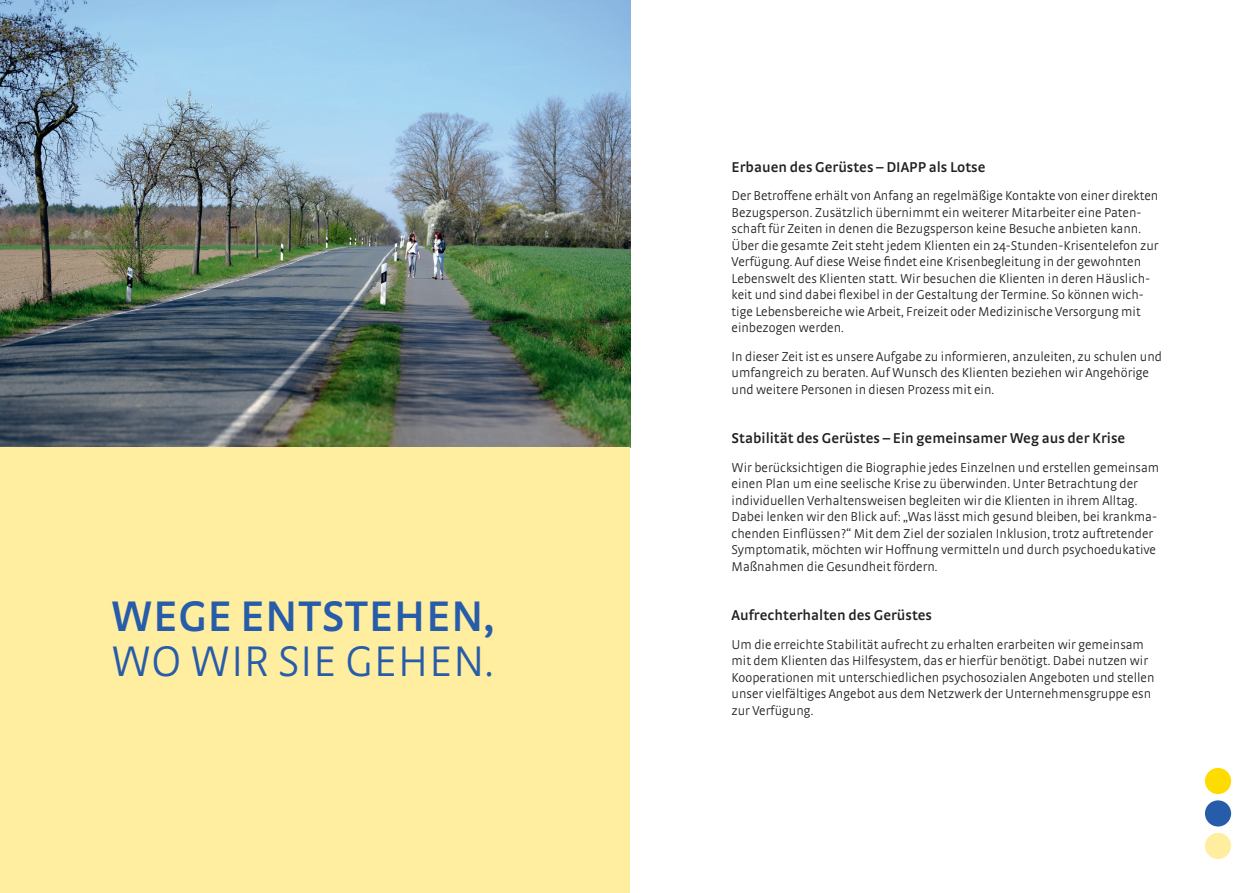
<style>
.page{position:relative;width:1259px;height:893px;background:#fff}
.page>*{position:absolute;margin:0;border:0;box-sizing:border-box;transform-origin:0 0}
.t1{font:600 45px "Strada OT";letter-spacing:.01em;color:#275caa}
.t2{font:300 45px "Strada OT";letter-spacing:.01em;color:#275caa}
.t3{font:600 15px "Strada OT";color:#231f20}
.t4{font:300 13.5px/16.5px "Strada OT";color:#231f20}
</style>
<div class="page">
<img style="left:1px;top:1px;width:629px;height:446px">
<div style="left:0;top:447px;width:629px;height:446px;background:#ffeda0"></div>
<div style="left:1205px;top:768px;width:26px;height:26px;background:#ffdc01;border-radius:50%"></div>
<div style="left:1205px;top:800px;width:26px;height:26px;background:#275caa;border-radius:50%"></div>
<div style="left:1205px;top:833px;width:26px;height:26px;background:#ffeda0;border-radius:50%"></div>
<h1 class="t1" style="left:111px;top:590px;width:385px">WEGE ENTSTEHEN,</h1>
<h1 class="t2" style="left:111px;top:636px;width:384px">WO WIR SIE GEHEN.</h1>
<p class="t3" style="left:731px;top:158px;width:255px">Erbauen des Gerüstes – DIAPP als Lotse</p>
<p class="t4" style="left:731px;top:188px;width:428px">Der Betroffene erhält von Anfang an regelmäßige Kontakte von einer direkten Bezugsperson. Zusätzlich übernimmt ein weiterer Mitarbeiter eine Paten&shy;schaft für Zeiten in denen die Bezugsperson keine Besuche anbieten kann.<br>Über die gesamte Zeit steht jedem Klienten ein 24-Stunden-Krisentelefon zur Verfügung. Auf diese Weise findet eine Krisenbegleitung in der gewohnten Lebenswelt des Klienten statt. Wir besuchen die Klienten in deren Häuslich&shy;keit und sind dabei flexibel in der Gestaltung der Termine. So können wich&shy;tige Lebensbereiche wie Arbeit, Freizeit oder Medizinische Versorgung mit einbezogen werden.</p>
<p class="t4" style="left:731px;top:348px;width:432px">In dieser Zeit ist es unsere Aufgabe zu informieren, anzuleiten, zu schulen und umfangreich zu beraten. Auf Wunsch des Klienten beziehen wir Angehörige und weitere Personen in diesen Prozess mit ein.</p>
<p class="t3" style="left:731px;top:429px;width:395px">Stabilität des Gerüstes – Ein gemeinsamer Weg aus der Krise</p>
<p class="t4" style="left:731px;top:459px;width:429px">Wir berücksichtigen die Biographie jedes Einzelnen und erstellen gemeinsam einen Plan um eine seelische Krise zu überwinden. Unter Betrachtung der individuellen Verhaltensweisen begleiten wir die Klienten in ihrem Alltag.<br>Dabei lenken wir den Blick auf: „Was lässt mich gesund bleiben, bei krankma&shy;chenden Einflüssen?“ Mit dem Ziel der sozialen Inklusion, trotz auftretender Symptomatik, möchten wir Hoffnung vermitteln und durch psychoedukative Maßnahmen die Gesundheit fördern.</p>
<p class="t3" style="left:731px;top:606px;width:202px">Aufrechterhalten des Gerüstes</p>
<p class="t4" style="left:731px;top:636px;width:424px">Um die erreichte Stabilität aufrecht zu erhalten erarbeiten wir gemeinsam mit dem Klienten das Hilfesystem, das er hierfür benötigt. Dabei nutzen wir Kooperationen mit unterschiedlichen psychosozialen Angeboten und stellen unser vielfältiges Angebot aus dem Netzwerk der Unternehmensgruppe esn zur Verfügung.</p>
</div>
